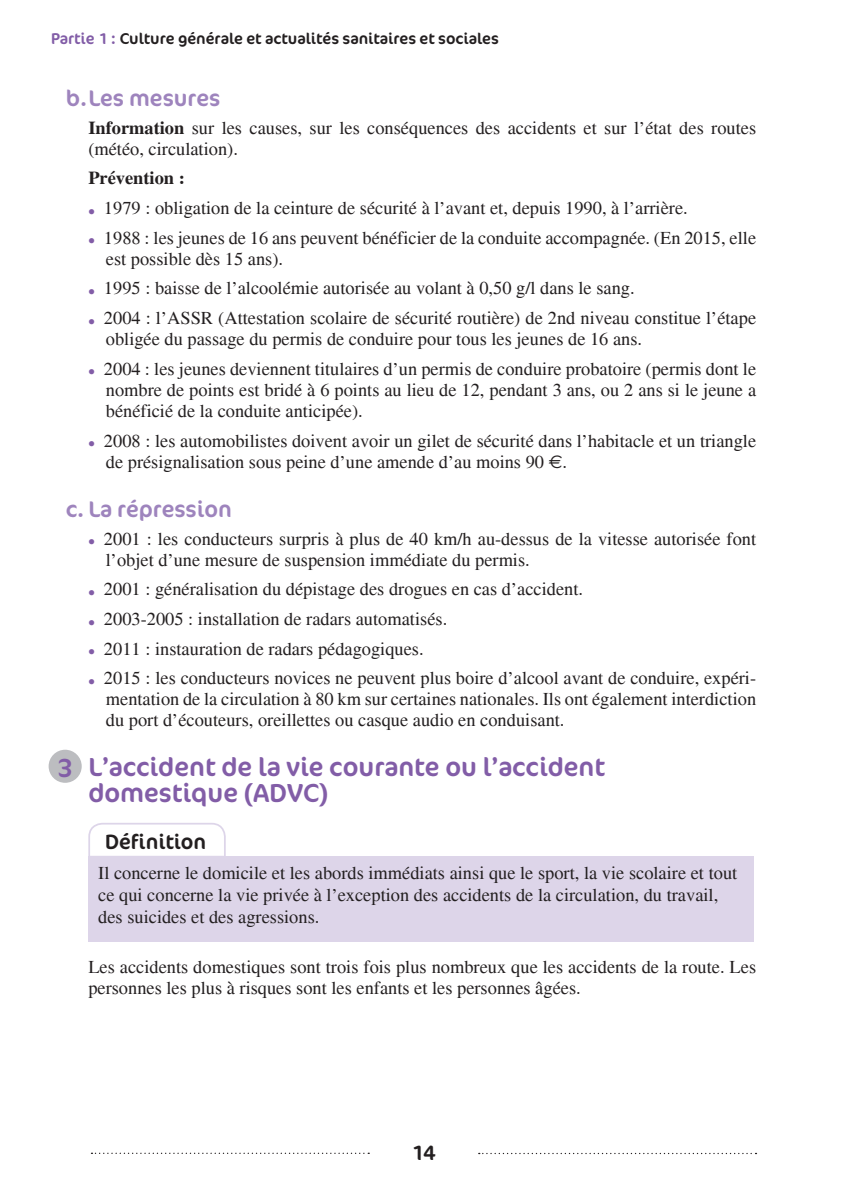
<style>
.page{position:relative;width:847px;height:1194px;background:#fff}
.page>*{position:absolute;margin:0;border:0;box-sizing:border-box;transform-origin:0 0}
.t1{font:26.25px/26.2px "Cocon OT";color:#825da7}
.t2{font:22.75px "Cocon OT";color:#9e84bd}
.t3{font:21px "Cocon OT";color:#231f20}
.t4{font:18.38px/21px "Times";color:#231f20}
.t5{font:700 18.38px "Times";color:#231f20}
.t6{font:15.75px "Cocon OT";color:#231f20}
.s1{color:#825da7}
.s2{font-weight:700}
.s3{font-weight:700;color:#825da7}
.s4{font-family:"Euro Sans"}
</style>
<div class="page">
<svg style="left:478px;top:1152px;width:278px;height:2px"></svg>
<svg style="left:91px;top:1152px;width:278px;height:1px"></svg>
<div style="left:88px;top:856px;width:665px;height:85px;background:#ddd5e9"></div>
<svg style="left:88px;top:823px;width:138px;height:33px"></svg>
<div style="left:49px;top:749px;width:33px;height:33px;background:#bcbdc0;border-radius:50%"></div>
<p class="t6" style="left:51px;top:29px;width:449px"><span class="s1">Partie 1 :</span> Culture générale et actualités sanitaires et sociales</p>
<p class="t2" style="left:66px;top:85px;width:156px">b.Les mesures</p>
<p class="t4" style="left:88px;top:117px;width:669px"><span class="s2">Information</span> sur les causes, sur les conséquences des accidents et sur l’état des routes (météo, circulation).</p>
<p class="t5" style="left:88px;top:167px;width:98px">Prévention :</p>
<p class="t4" style="left:88px;top:197px;width:600px"><span class="s3">•</span> 1979 : obligation de la ceinture de sécurité à l’avant et, depuis 1990, à l’arrière.</p>
<p class="t4" style="left:106px;top:227px;width:651px;text-indent:-17px"><span class="s3">•</span> 1988 : les jeunes de 16 ans peuvent bénéficier de la conduite accompagnée. (En 2015, elle est possible dès 15 ans).</p>
<p class="t4" style="left:88px;top:278px;width:547px"><span class="s3">•</span> 1995 : baisse de l’alcoolémie autorisée au volant à 0,50 g/l dans le sang.</p>
<p class="t4" style="left:106px;top:308px;width:651px;text-indent:-17px"><span class="s3">•</span> 2004 : l’ASSR (Attestation scolaire de sécurité routière) de 2nd niveau constitue l’étape obligée du passage du permis de conduire pour tous les jeunes de 16 ans.</p>
<p class="t4" style="left:106px;top:358px;width:651px;text-align:justify;text-indent:-17px"><span class="s3">•</span> 2004 : les jeunes deviennent titulaires d’un permis de conduire probatoire (permis dont le nombre de points est bridé à 6 points au lieu de 12, pendant 3 ans, ou 2 ans si le jeune a bénéficié de la conduite anticipée).</p>
<p class="t4" style="left:106px;top:430px;width:651px;text-indent:-17px"><span class="s3">•</span> 2008 : les automobilistes doivent avoir un gilet de sécurité dans l’habitacle et un triangle de présignalisation sous peine d’une amende d’au moins 90 <span class="s4">€</span>.</p>
<p class="t2" style="left:66px;top:496px;width:167px">c. La répression</p>
<p class="t4" style="left:106px;top:528px;width:651px;text-indent:-17px"><span class="s3">•</span> 2001 : les conducteurs surpris à plus de 40 km/h au-dessus de la vitesse autorisée font l’objet d’une mesure de suspension immédiate du permis.</p>
<p class="t4" style="left:88px;top:579px;width:496px"><span class="s3">•</span> 2001 : généralisation du dépistage des drogues en cas d’accident.</p>
<p class="t4" style="left:88px;top:608px;width:360px"><span class="s3">•</span> 2003-2005 : installation de radars automatisés.</p>
<p class="t4" style="left:88px;top:638px;width:337px"><span class="s3">•</span> 2011 : instauration de radars pédagogiques.</p>
<p class="t4" style="left:106px;top:668px;width:651px;text-align:justify;text-indent:-18px"><span class="s3">•</span> 2015 : les conducteurs novices ne peuvent plus boire d’alcool avant de conduire, expéri&shy;mentation de la circulation à 80 km sur certaines nationales. Ils ont également interdiction du port d’écouteurs, oreillettes ou casque audio en conduisant.</p>
<h1 class="t1" style="left:88px;top:754px;width:518px">L’accident de la vie courante ou l’accident domestique (ADVC)</h1>
<h1 class="t1" style="left:58px;top:755px;width:17px">3</h1>
<p class="t3" style="left:105px;top:829px;width:102px">Définition</p>
<p class="t4" style="left:98px;top:862px;width:640px;line-height:22.1px">Il concerne le domicile et les abords immédiats ainsi que le sport, la vie scolaire et tout ce qui concerne la vie privée à l’exception des accidents de la circulation, du travail, des suicides et des agressions.</p>
<p class="t4" style="left:88px;top:956px;width:669px">Les accidents domestiques sont trois fois plus nombreux que les accidents de la route. Les personnes les plus à risques sont les enfants et les personnes âgées.</p>
<p class="t3" style="left:411px;top:1140px;width:26px">14</p>
</div>
